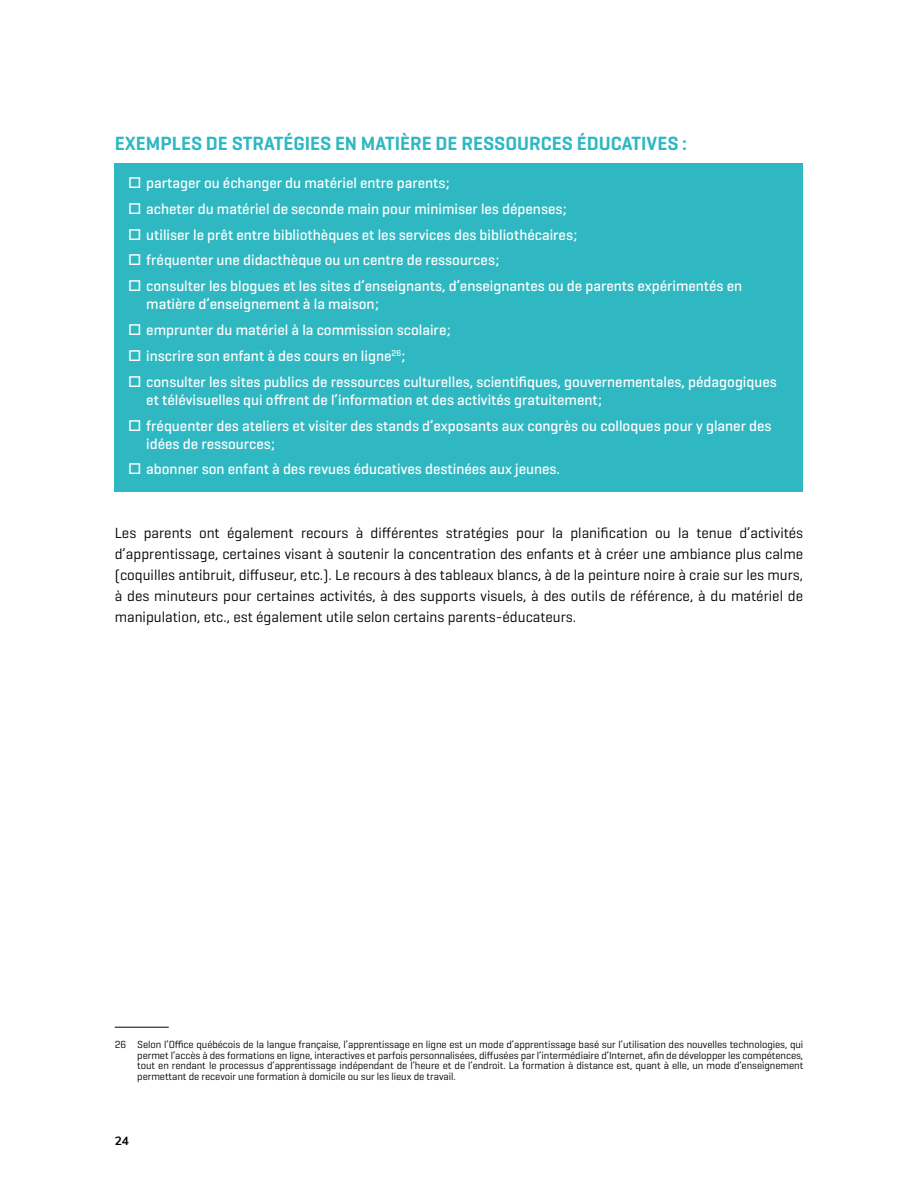
<style>
.page{position:relative;width:918px;height:1188px;background:#fff}
.page>*{position:absolute;margin:0;border:0;box-sizing:border-box;transform-origin:0 0}
.Titre{font:600 19.5px "Geogrotesque";color:#2fb8c2}
.t1{font:500 15px/18px "Geogrotesque";color:#fff}
.Courant{font:15px/21px "Geogrotesque";color:#000;text-align:justify}
.t2{font:700 12px "Nunito";color:#000}
.note_de_bas_de_page{font:10.5px/10.5px "Geogrotesque";letter-spacing:-.005em;color:#000;text-align:justify}
</style>
<div class="page">
<div style="left:115px;top:163px;width:688px;height:42px;background:#2fb8c2"></div>
<div style="left:115px;top:189px;width:688px;height:42px;background:#2fb8c2"></div>
<div style="left:115px;top:215px;width:688px;height:42px;background:#2fb8c2"></div>
<div style="left:115px;top:241px;width:688px;height:42px;background:#2fb8c2"></div>
<div style="left:115px;top:266px;width:688px;height:60px;background:#2fb8c2"></div>
<div style="left:115px;top:310px;width:688px;height:42px;background:#2fb8c2"></div>
<div style="left:115px;top:336px;width:688px;height:42px;background:#2fb8c2"></div>
<div style="left:115px;top:362px;width:688px;height:60px;background:#2fb8c2"></div>
<div style="left:115px;top:406px;width:688px;height:60px;background:#2fb8c2"></div>
<div style="left:115px;top:450px;width:688px;height:42px;background:#2fb8c2"></div>
<hr style="left:115px;top:1027px;width:54px;height:1px;background:#000">
<p class="Titre" style="left:115px;top:131px;width:574px">EXEMPLES DE STRATÉGIES EN MATIÈRE DE RESSOURCES ÉDUCATIVES :</p>
<p class="t1" style="left:146px;top:173px;width:305px">partager ou échanger du matériel entre parents;</p>
<p class="t1" style="left:146px;top:199px;width:422px">acheter du matériel de seconde main pour minimiser les dépenses;</p>
<p class="t1" style="left:146px;top:225px;width:433px">utiliser le prêt entre bibliothèques et les services des bibliothécaires;</p>
<p class="t1" style="left:146px;top:251px;width:354px">fréquenter une didacthèque ou un centre de ressources;</p>
<p class="t1" style="left:146px;top:277px;width:598px">consulter les blogues et les sites d’enseignants, d’enseignantes ou de parents expérimentés en matière d’enseignement à la maison;</p>
<p class="t1" style="left:146px;top:321px;width:306px">emprunter du matériel à la commission scolaire;</p>
<p class="t1" style="left:146px;top:346px;width:261px">inscrire son enfant à des cours en ligne<sup>26</sup>;</p>
<p class="t1" style="left:146px;top:372px;width:632px">consulter les sites publics de ressources culturelles, scientifiques, gouvernementales, pédagogiques et télévisuelles qui offrent de l’information et des activités gratuitement;</p>
<p class="t1" style="left:146px;top:416px;width:627px">fréquenter des ateliers et visiter des stands d’exposants aux congrès ou colloques pour y glaner des idées de ressources;</p>
<p class="t1" style="left:146px;top:460px;width:415px">abonner son enfant à des revues éducatives destinées aux jeunes.</p>
<p class="Courant" style="left:115px;top:522px;width:690px">Les parents ont également recours à différentes stratégies pour la planification ou la tenue d’activités d’apprentissage, certaines visant à soutenir la concentration des enfants et à créer une ambiance plus calme (coquilles antibruit, diffuseur, etc.). Le recours à des tableaux blancs, à de la peinture noire à craie sur les murs, à des minuteurs pour certaines activités, à des supports visuels, à des outils de référence, à du matériel de manipulation, etc., est également utile selon certains parents-éducateurs.</p>
<p class="note_de_bas_de_page" style="left:137px;top:1039px;width:668px;text-indent:-22px">26 Selon l’Office québécois de la langue française, l’apprentissage en ligne est un mode d’apprentissage basé sur l’utilisation des nouvelles technologies, qui permet l’accès à des formations en ligne, interactives et parfois personnalisées, diffusées par l’intermédiaire d’Internet, afin de développer les compétences, tout en rendant le processus d’apprentissage indépendant de l’heure et de l’endroit. La formation à distance est, quant à elle, un mode d’enseignement permettant de recevoir une formation à domicile ou sur les lieux de travail.</p>
<p class="t2" style="left:115px;top:1132px;width:16px">24</p>
</div>
